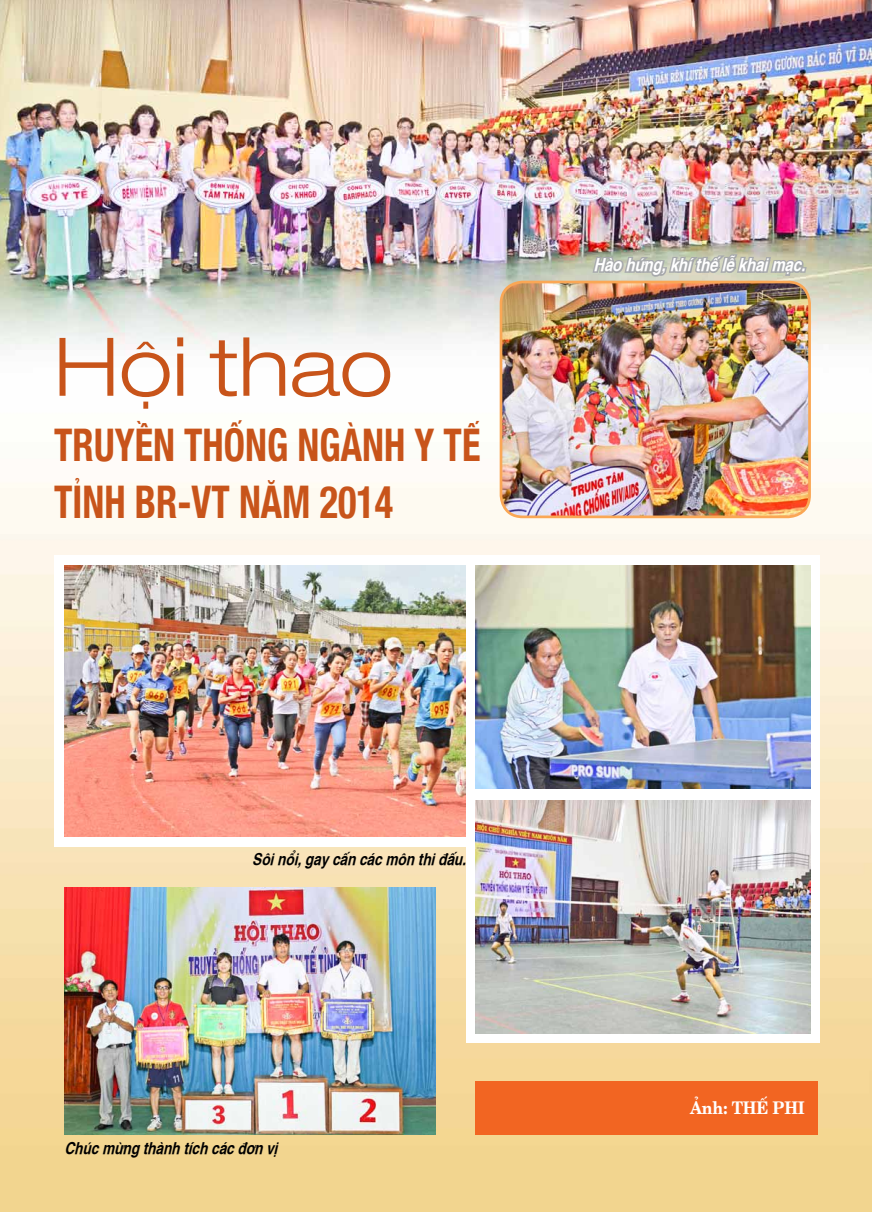
<style>
.page{position:relative;width:872px;height:1212px;background:#fff}
.page>*{position:absolute;margin:0;border:0;box-sizing:border-box;transform-origin:0 0}
.t1{font:300 expanded 81px "Linh Helve";color:#c8541a}
.t2{font:700 condensed 45px/57px "Linh Helve";color:#c8541a;scale:.85 1}
.t3{font:italic 700 condensed 18px "Helvetica";color:#fff}
.t4{font:700 17.55px "New Century";letter-spacing:-.01em;color:#fff;scale:.9 1}
.t5{font:italic 700 condensed 16.5px "Helvetica";color:#000}
</style>
<div class="page">
<img style="left:0;top:0;width:872px;height:1212px">
<div style="left:54px;top:555px;width:412px;height:292px;background:#fff"></div>
<div style="left:466px;top:555px;width:353px;height:487px;background:#fff"></div>
<div style="left:475px;top:1081px;width:342px;height:53px;background:#f26522"></div>
<img style="left:475px;top:800px;width:336px;height:233px">
<img style="left:501px;top:282px;width:308px;height:235px">
<div style="left:499px;top:281px;width:312px;height:237px;border:3px solid #faa755;border-radius:22px"></div>
<img style="left:475px;top:566px;width:336px;height:223px">
<img style="left:64px;top:888px;width:372px;height:246px">
<img style="left:64px;top:566px;width:402px;height:270px">
<img style="left:590px;top:252px;width:218px;height:48px">
<h1 class="t1" style="left:54px;top:317px;width:341px">Hội thao</h1>
<h2 class="t2" style="left:54px;top:417px;width:503px">TRUYỀN THỐNG NGÀNH Y TẾ<br>TỈNH BR-VT NĂM 2014</h2>
<p class="t3" style="left:593px;top:251px;width:213px">Hào hứng, khí thế lễ khai mạc.</p>
<p class="t5" style="left:252px;top:847px;width:215px">Sôi nổi, gay cấn các môn thi đấu.</p>
<p class="t5" style="left:65px;top:1136px;width:214px">Chúc mừng thành tích các đơn vị</p>
<p class="t4" style="left:690px;top:1094px;width:129px">Ảnh: THẾ PHI</p>
</div>
